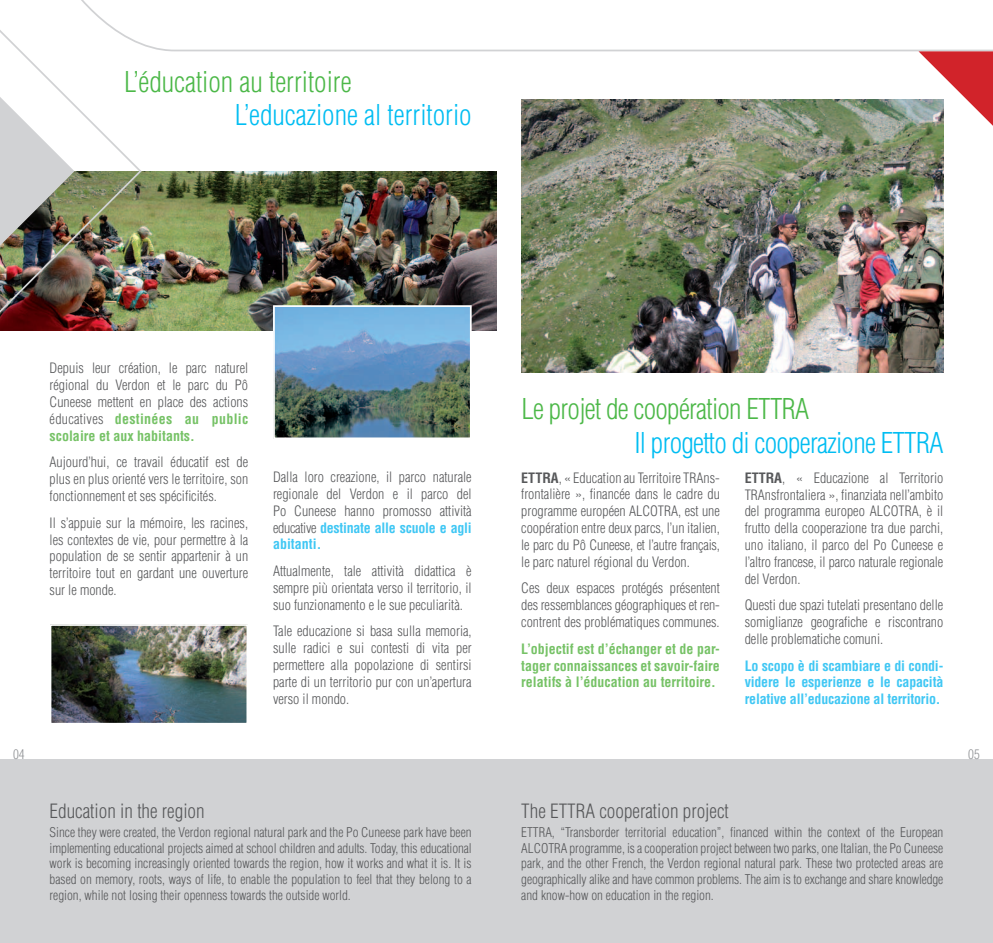
<style>
.page{position:relative;width:993px;height:943px;background:#fff}
.page>*{position:absolute;margin:0;border:0;box-sizing:border-box;transform-origin:0 0}
.t1{font:300 condensed 28px "Helvetica";letter-spacing:-.025em;color:#01bdf2}
.t2{font:300 condensed 28px "Helvetica";letter-spacing:-.025em;color:#4cb848}
.t3{font:300 condensed 28px "Helvetica";color:#01bdf2}
.t4{font:300 condensed 28px "Helvetica";color:#4cb848}
.t5{font:300 condensed 19.25px "Helvetica";color:#57585a}
.t6{font:300 condensed 14px/16.8px "Helvetica";color:#57585a;text-align:justify}
.t7{font:700 condensed 14px/16.8px "Helvetica";color:#76c266;text-align:justify}
.t8{font:700 condensed 14px/16.8px "Helvetica";letter-spacing:-.015em;color:#40c7f4;text-align:justify}
.t9{font:300 condensed 13.12px/15.8px "Helvetica";color:#57585a;text-align:justify}
.t10{font:300 condensed 13.12px "Helvetica";color:#939598}
.s1{font-weight:700;color:#76c266}
.s2{font-weight:700;color:#40c7f4}
.s3{font-weight:700}
</style>
<div class="page">
<img style="left:521px;top:99px;width:422px;height:273px">
<img style="left:143px;top:171px;width:353px;height:159px">
<div style="left:0;top:759px;width:992px;height:184px;background:#d1d2d4"></div>
<svg style="left:81px;top:0;width:911px;height:52px"></svg>
<img style="left:53px;top:627px;width:192px;height:94px">
<div style="left:50px;top:624px;width:198px;height:100px;border:2px solid #fff"></div>
<img style="left:0;top:4px;width:143px;height:327px">
<img style="left:0;top:97px;width:74px;height:149px">
<svg style="left:918px;top:51px;width:74px;height:75px"></svg>
<img style="left:276px;top:308px;width:192px;height:128px">
<div style="left:273px;top:305px;width:198px;height:134px;border:2px solid #fff"></div>
<h1 class="t4" style="left:124px;top:64px;width:229px">L’éducation au territoire</h1>
<h1 class="t3" style="left:235px;top:98px;width:238px">L’educazione al territorio</h1>
<p class="t6" style="left:50px;top:360px;width:200px">Depuis leur création, le parc naturel régional du Verdon et le parc du Pô Cuneese mettent en place des actions éducatives <span class="s1">destinées au public scolaire et aux habitants.</span></p>
<p class="t6" style="left:50px;top:454px;width:200px">Aujourd’hui, ce travail éducatif est de plus en plus orienté vers le territoire, son fonctionnement et ses spécificités.</p>
<p class="t6" style="left:50px;top:514px;width:200px">Il s’appuie sur la mémoire, les racines, les contextes de vie, pour permettre à la population de se sentir appartenir à un territoire tout en gardant une ouverture sur le monde.</p>
<p class="t6" style="left:273px;top:468px;width:200px">Dalla loro creazione, il parco naturale regionale del Verdon e il parco del Po Cuneese hanno promosso attività educative <span class="s2">destinate alle scuole e agli abitanti.</span></p>
<p class="t6" style="left:273px;top:562px;width:200px">Attualmente, tale attività didattica è sempre più orientata verso il territorio, il suo funzionamento e le sue peculiarità.</p>
<p class="t6" style="left:273px;top:623px;width:200px">Tale educazione si basa sulla memoria, sulle radici e sui contesti di vita per permettere alla popolazione di sentirsi parte di un territorio pur con un’apertura verso il mondo.</p>
<h1 class="t2" style="left:521px;top:392px;width:289px">Le projet de coopération ETTRA</h1>
<h1 class="t1" style="left:634px;top:425px;width:310px">Il progetto di cooperazione ETTRA</h1>
<p class="t6" style="left:521px;top:469px;width:200px"><span class="s3">ETTRA</span>, « Education au Territoire TRAns&shy;frontalière », financée dans le cadre du programme européen ALCOTRA, est une coopération entre deux parcs, l’un italien, le parc du Pô Cuneese, et l’autre français, le parc naturel régional du Verdon.</p>
<p class="t6" style="left:521px;top:580px;width:200px">Ces deux espaces protégés présentent des ressemblances géographiques et ren&shy;contrent des problématiques communes.</p>
<p class="t7" style="left:521px;top:640px;width:200px">L’objectif est d’échanger et de par&shy;tager connaissances et savoir-faire relatifs à l’éducation au territoire.</p>
<p class="t6" style="left:744px;top:469px;width:200px"><span class="s3">ETTRA</span>, « Educazione al Territorio TRAnsfrontaliera », finanziata nell’ambito del programma europeo ALCOTRA, è il frutto della cooperazione tra due parchi, uno italiano, il parco del Po Cuneese e l’altro francese, il parco naturale regionale del Verdon.</p>
<p class="t6" style="left:744px;top:596px;width:200px">Questi due spazi tutelati presentano delle somiglianze geografiche e riscontrano delle problematiche comuni.</p>
<p class="t8" style="left:744px;top:657px;width:200px">Lo scopo è di scambiare e di condi&shy;videre le esperienze e le capacità relative all’educazione al territorio.</p>
<p class="t10" style="left:13px;top:746px;width:13px">04</p>
<p class="t10" style="left:967px;top:746px;width:13px">05</p>
<h2 class="t5" style="left:50px;top:798px;width:156px">Education in the region</h2>
<p class="t9" style="left:50px;top:824px;width:423px">Since they were created, the Verdon regional natural park and the Po Cuneese park have been implementing educational projects aimed at school children and adults. Today, this educational work is becoming increasingly oriented towards the region, how it works and what it is. It is based on memory, roots, ways of life, to enable the population to feel that they belong to a region, while not losing their openness towards the outside world.</p>
<h2 class="t5" style="left:521px;top:798px;width:209px">The ETTRA cooperation project</h2>
<p class="t9" style="left:521px;top:824px;width:423px">ETTRA, “Transborder territorial education”, financed within the context of the European ALCOTRA programme, is a cooperation project between two parks, one Italian, the Po Cuneese park, and the other French, the Verdon regional natural park. These two protected areas are geographically alike and have common problems. The aim is to exchange and share knowledge and know-how on education in the region.</p>
</div>
